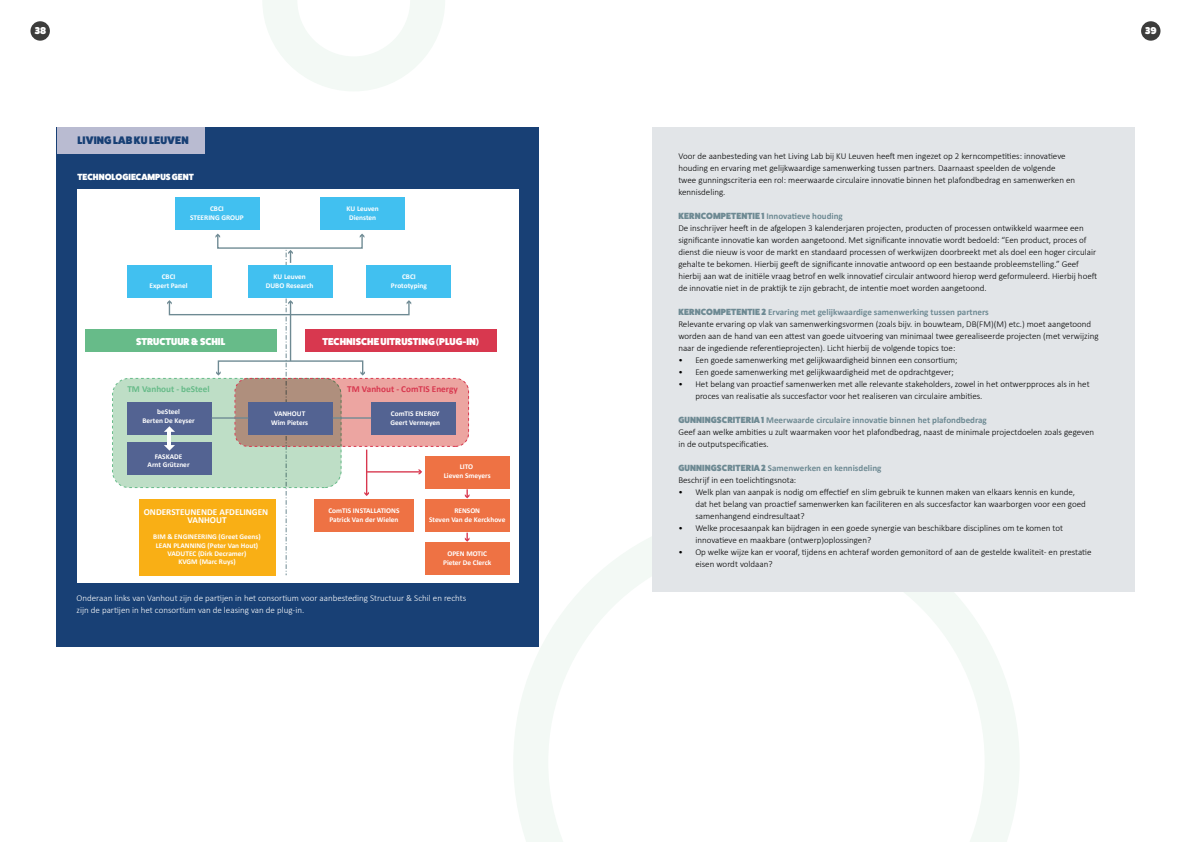
<style>
.page{position:relative;width:1191px;height:842px;background:#fff}
.page>*{position:absolute;margin:0;border:0;box-sizing:border-box;transform-origin:0 0}
.t1{font:800 11px "Fat Frank";letter-spacing:.01em;color:#184075}
.t2{font:800 10.1px "Fat Frank";color:#fff}
.t3{font:800 10px "Fat Frank";color:#fff}
.t4{font:700 9.2px/8.2px "Calibri";color:#fff;text-align:center}
.t5{font:700 9.2px "Calibri";color:#d8384f}
.t6{font:700 9.2px "Calibri";color:#67bb89}
.t7{font:300 9px/12px "Calibri";color:#000}
.t8{font:300 9px/12px "Calibri";color:#fff}
.t9{font:800 9px "Fat Frank";color:#fff}
.t10{font:700 7.3px/8.8px "Calibri";color:#fff;text-align:center}
.s1{font-family:"Fat Frank";font-weight:800;color:#6e8a93}
.s2{font-weight:700;color:#6e8a93}
</style>
<div class="page">
<div style="left:30px;top:21px;width:20px;height:20px;background:#3c3c3b;border-radius:50%"></div>
<div style="left:1141px;top:21px;width:19px;height:20px;background:#3c3c3b;border-radius:50%"></div>
<svg style="left:514px;top:537px;width:505px;height:305px"></svg>
<div style="left:57px;top:128px;width:482px;height:519px;background:#184075"></div>
<div style="left:57px;top:128px;width:148px;height:26px;background:#b9bbd1"></div>
<div style="left:77px;top:190px;width:442px;height:393px;background:#fff"></div>
<div style="left:113px;top:378px;width:228px;height:110px;background:#bedec6;border-radius:16px"></div>
<div style="left:112px;top:378px;width:229px;height:110px;border:1px dashed #67bb89;border-radius:16px"></div>
<svg style="left:235px;top:378px;width:234px;height:68px;background:#d09a91"></svg>
<div style="left:234px;top:378px;width:235px;height:69px;border:1px dashed #d8384f;border-radius:13px"></div>
<div style="left:175px;top:197px;width:85px;height:33px;background:#41c0f0"></div>
<div style="left:127px;top:265px;width:85px;height:32px;background:#41c0f0"></div>
<div style="left:127px;top:402px;width:85px;height:32px;background:#536392"></div>
<div style="left:248px;top:402px;width:85px;height:32px;background:#536392"></div>
<div style="left:371px;top:402px;width:85px;height:32px;background:#536392"></div>
<div style="left:425px;top:456px;width:84px;height:32px;background:#ee7244"></div>
<div style="left:425px;top:499px;width:84px;height:33px;background:#ee7244"></div>
<div style="left:314px;top:499px;width:100px;height:33px;background:#ee7244"></div>
<div style="left:139px;top:499px;width:137px;height:76px;background:#f9af15"></div>
<div style="left:425px;top:542px;width:84px;height:33px;background:#ee7244"></div>
<div style="left:127px;top:442px;width:85px;height:33px;background:#536392"></div>
<div style="left:85px;top:329px;width:191px;height:23px;background:#67bb89"></div>
<div style="left:305px;top:329px;width:191px;height:23px;background:#d8384f"></div>
<div style="left:248px;top:265px;width:85px;height:32px;background:#41c0f0"></div>
<div style="left:367px;top:265px;width:84px;height:32px;background:#41c0f0"></div>
<div style="left:320px;top:197px;width:84px;height:33px;background:#41c0f0"></div>
<div style="left:217px;top:234px;width:146px;height:15px;border:1px solid #6e8a93"></div>
<svg style="left:360px;top:234px;width:4px;height:4px"></svg>
<svg style="left:215px;top:234px;width:5px;height:4px"></svg>
<div style="left:218px;top:360px;width:145px;height:15px;border:1px solid #6e8a93"></div>
<svg style="left:216px;top:371px;width:5px;height:5px"></svg>
<svg style="left:360px;top:371px;width:5px;height:5px"></svg>
<div style="left:169px;top:301px;width:240px;height:14px;border:1px solid #6e8a93"></div>
<svg style="left:406px;top:300px;width:5px;height:4px"></svg>
<svg style="left:167px;top:300px;width:5px;height:4px"></svg>
<hr style="left:366px;top:450px;width:1px;height:44px;background:#d8384f">
<svg style="left:364px;top:492px;width:5px;height:4px"></svg>
<hr style="left:367px;top:471px;width:53px;height:2px;background:#d8384f">
<svg style="left:418px;top:469px;width:4px;height:5px"></svg>
<svg style="left:465px;top:489px;width:4px;height:9px"></svg>
<svg style="left:465px;top:533px;width:4px;height:9px"></svg>
<svg style="left:286px;top:250px;width:7px;height:325px"></svg>
<hr style="left:212px;top:417px;width:36px;height:2px;background:#6e8a93">
<hr style="left:333px;top:417px;width:38px;height:2px;background:#6e8a93">
<svg style="left:164px;top:426px;width:11px;height:25px"></svg>
<hr style="left:167px;top:431px;width:4px;height:15px;background:#fff">
<div style="left:652px;top:128px;width:482px;height:464px;background:#e2e5e8"></div>
<svg style="left:263px;top:0;width:182px;height:91px"></svg>
<p class="t3" style="left:34px;top:25px;width:13px">38</p>
<p class="t3" style="left:1144px;top:25px;width:13px">39</p>
<p class="t1" style="left:78px;top:134px;width:113px">LIVING LAB KU LEUVEN</p>
<p class="t9" style="left:77px;top:172px;width:118px">TECHNOLOGIECAMPUS GENT</p>
<p class="t10" style="left:190px;top:204px;width:55px">CBCI<br>STEERING GROUP</p>
<p class="t10" style="left:149px;top:272px;width:40px">CBCI<br>Expert Panel</p>
<p class="t10" style="left:266px;top:272px;width:49px">KU Leuven<br>DUBO Research</p>
<p class="t10" style="left:347px;top:204px;width:34px">KU Leuven<br>Diensten</p>
<p class="t10" style="left:391px;top:272px;width:37px">CBCI<br>Prototyping</p>
<p class="t2" style="left:136px;top:336px;width:91px">STRUCTUUR &amp; SCHIL</p>
<p class="t2" style="left:322px;top:336px;width:158px">TECHNISCHE UITRUSTING (PLUG-IN)</p>
<p class="t6" style="left:127px;top:382px;width:84px">TM Vanhout - beSteel</p>
<p class="t5" style="left:347px;top:382px;width:112px">TM Vanhout - ComTIS Energy</p>
<p class="t10" style="left:142px;top:407px;width:54px">beSteel<br>Berten De Keyser</p>
<p class="t10" style="left:271px;top:409px;width:39px">VANHOUT<br>Wim Pieters</p>
<p class="t10" style="left:390px;top:409px;width:51px;text-align:left">ComTIS ENERGY<br>Geert Vermeyen</p>
<p class="t10" style="left:148px;top:451px;width:44px">FASKADE<br>Arnt Grützner</p>
<p class="t4" style="left:144px;top:507px;width:126px">ONDERSTEUNENDE AFDELINGEN<br>VANHOUT</p>
<p class="t10" style="left:153px;top:532px;width:109px;line-height:8.2px">BIM &amp; ENGINEERING (Greet Geens)<br>LEAN PLANNING (Peter Van Hout)<br>VADUTEC (Dirk Decramer)<br>KVGM (Marc Ruys)</p>
<p class="t10" style="left:328px;top:506px;width:73px;text-align:left">ComTIS INSTALLATIONS<br>Patrick Van der Wielen</p>
<p class="t10" style="left:444px;top:462px;width:48px">LITO<br>Lieven Smeyers</p>
<p class="t10" style="left:429px;top:506px;width:78px">RENSON<br>Steven Van de Kerckhove</p>
<p class="t10" style="left:443px;top:549px;width:50px">OPEN MOTIC<br>Pieter De Clerck</p>
<p class="t8" style="left:77px;top:592px;width:391px">Onderaan links van Vanhout zijn de partijen in het consortium voor aanbesteding Structuur &amp; Schil en rechts zijn de partijen in het consortium van de leasing van de plug-in.</p>
<p class="t7" style="left:678px;top:150px;width:398px">Voor de aanbesteding van het Living Lab bij KU Leuven heeft men ingezet op 2 kerncompetities: innovatieve houding en ervaring met gelijkwaardige samenwerking tussen partners. Daarnaast speelden de volgende twee gunningscriteria een rol: meerwaarde circulaire innovatie binnen het plafondbedrag en samenwerken en kennisdeling.</p>
<p class="t7" style="left:678px;top:210px;width:420px"><span class="s1">KERNCOMPETENTIE 1</span> <span class="s2">Innovatieve houding<br></span>De inschrijver heeft in de afgelopen 3 kalenderjaren projecten, producten of processen ontwikkeld waarmee een significante innovatie kan worden aangetoond. Met significante innovatie wordt bedoeld: “Een product, proces of dienst die nieuw is voor de markt en standaard processen of werkwijzen doorbreekt met als doel een hoger circulair gehalte te bekomen. Hierbij geeft de significante innovatie antwoord op een bestaande probleemstelling.” Geef hierbij aan wat de initiële vraag betrof en welk innovatief circulair antwoord hierop werd geformuleerd. Hierbij hoeft de innovatie niet in de praktijk te zijn gebracht, de intentie moet worden aangetoond.</p>
<p class="t7" style="left:678px;top:306px;width:422px"><span class="s1">KERNCOMPETENTIE 2</span> <span class="s2">Ervaring met gelijkwaardige samenwerking tussen partners<br></span>Relevante ervaring op vlak van samenwerkingsvormen (zoals bijv. in bouwteam, DB(FM)(M) etc.) moet aangetoond worden aan de hand van een attest van goede uitvoering van minimaal twee gerealiseerde projecten (met verwijzing naar de ingediende referentieprojecten). Licht hierbij de volgende topics toe:</p>
<p class="t7" style="left:678px;top:354px;width:281px">• Een goede samenwerking met gelijkwaardigheid binnen een consortium;</p>
<p class="t7" style="left:678px;top:366px;width:277px">• Een goede samenwerking met gelijkwaardigheid met de opdrachtgever;</p>
<p class="t7" style="left:695px;top:378px;width:396px;text-indent:-17px">• Het belang van proactief samenwerken met alle relevante stakeholders, zowel in het ontwerpproces als in het proces van realisatie als succesfactor voor het realiseren van circulaire ambities.</p>
<p class="t7" style="left:678px;top:414px;width:417px"><span class="s1">GUNNINGSCRITERIA 1</span> <span class="s2">Meerwaarde circulaire innovatie binnen het plafondbedrag<br></span>Geef aan welke ambities u zult waarmaken voor het plafondbedrag, naast de minimale projectdoelen zoals gegeven in de outputspecificaties.</p>
<p class="t7" style="left:678px;top:462px;width:205px"><span class="s1">GUNNINGSCRITERIA 2</span> <span class="s2">Samenwerken en kennisdeling<br></span>Beschrijf in een toelichtingsnota:</p>
<p class="t7" style="left:695px;top:486px;width:392px;text-indent:-17px">• Welk plan van aanpak is nodig om effectief en slim gebruik te kunnen maken van elkaars kennis en kunde, dat het belang van proactief samenwerken kan faciliteren en als succesfactor kan waarborgen voor een goed samenhangend eindresultaat?</p>
<p class="t7" style="left:695px;top:522px;width:369px;text-indent:-17px">• Welke procesaanpak kan bijdragen in een goede synergie van beschikbare disciplines om te komen tot innovatieve en maakbare (ontwerp)oplossingen?</p>
<p class="t7" style="left:695px;top:546px;width:397px;text-indent:-17px">• Op welke wijze kan er vooraf, tijdens en achteraf worden gemonitord of aan de gestelde kwaliteit- en prestatie eisen wordt voldaan?</p>
</div>
